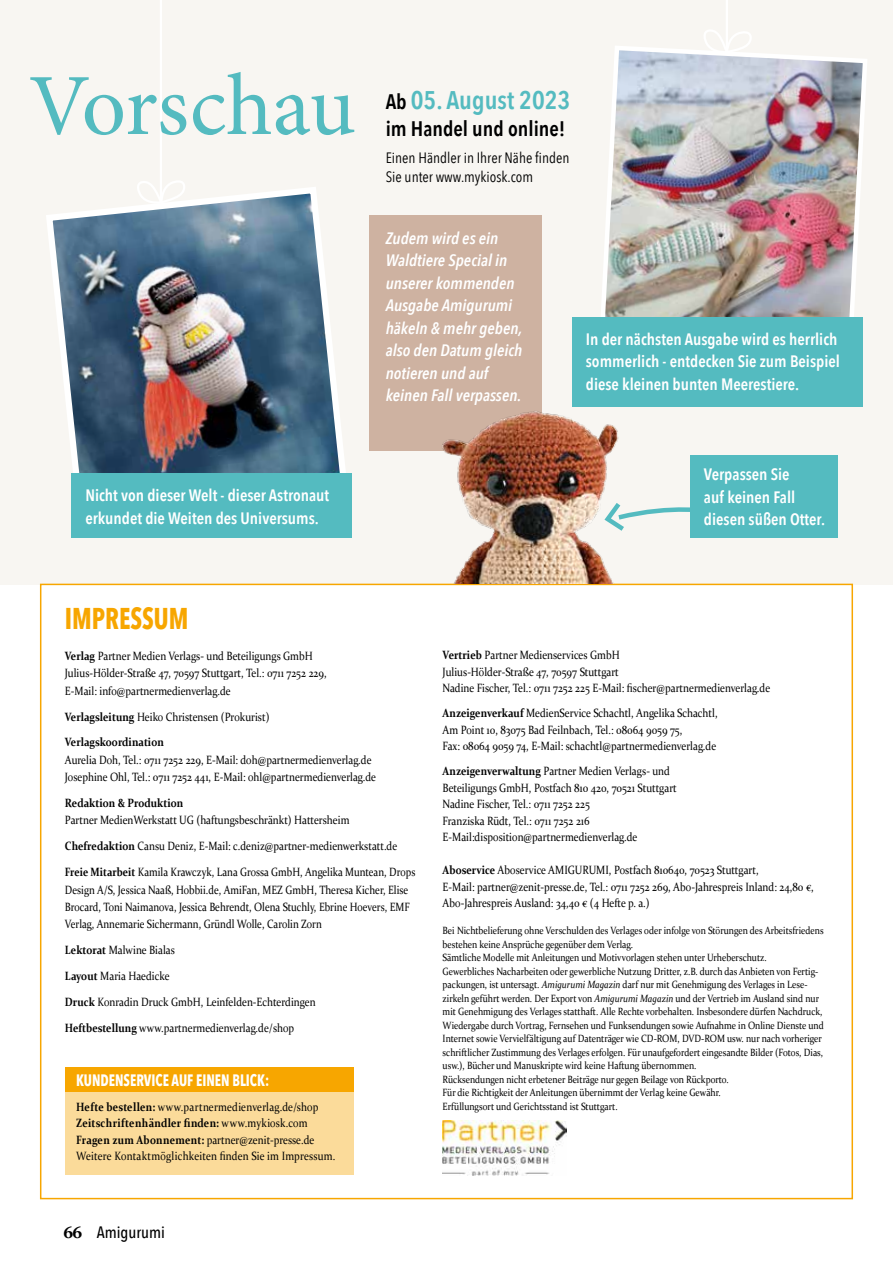
<style>
.page{position:relative;width:893px;height:1263px;background:#fff}
.page>*{position:absolute;margin:0;border:0;box-sizing:border-box;transform-origin:0 0}
.t1{font:87.3px "Minion Pro";letter-spacing:-.005em;color:#54bbc0}
.t2{font:700 30px "Avenir Next Condensed";color:#f7a600;scale:.85 1}
.t3{font:600 25.5px "Avenir Next Condensed";color:#54bbc0}
.t4{font:600 21px "Avenir Next Condensed";color:#000}
.t5{font:600 16.5px/22.5px "Avenir Next Condensed";color:#fff}
.t6{font:italic 600 16.5px/22.5px "Avenir Next Condensed";color:#fff}
.t7{font:700 16.5px "Avenir Next Condensed";color:#fff;scale:.85 1}
.t8{font:500 16.5px "Avenir Next Condensed";color:#000}
.t9{font:15px/19.5px "Avenir Next Condensed";color:#000}
.t10{font:12px/16.5px "Constantia";color:#000;scale:.85 1}
.t11{font:12px/17.4px "Constantia";color:#000;scale:.83 1}
.t12{font:700 12px/25.8px "Constantia";color:#000;scale:.85 1}
.t13{font:10.5px/13.5px "Constantia";color:#000;scale:.85 1}
.s1{font-size:21px;color:#000}
.s2{font-weight:700}
.s3{font-weight:400}
.s4{font-family:"Constantia";font-weight:700}
.s5{font-style:italic}
</style>
<div class="page">
<div style="left:0;top:0;width:893px;height:584px;background:#f8f6f2"></div>
<hr style="left:160px;top:0;width:2px;height:204px;background:#fff">
<svg style="left:140px;top:181px;width:43px;height:2px"></svg>
<img style="left:601px;top:46px;width:266px;height:271px">
<img style="left:46px;top:183px;width:306px;height:291px">
<svg style="left:653px;top:507px;width:37px;height:7px"></svg>
<hr style="left:726px;top:0;width:2px;height:52px;background:#fff">
<svg style="left:701px;top:30px;width:52px;height:31px"></svg>
<div style="left:572px;top:317px;width:291px;height:90px;background:#54bbc0"></div>
<div style="left:71px;top:474px;width:281px;height:64px;background:#54bbc0"></div>
<div style="left:369px;top:215px;width:173px;height:236px;background:#ceb2a1"></div>
<div style="left:690px;top:455px;width:148px;height:83px;background:#54bbc0"></div>
<img style="left:443px;top:1121px;width:124px;height:54px">
<div style="left:65px;top:1067px;width:288px;height:108px;background:#fbdb9a"></div>
<div style="left:65px;top:1067px;width:288px;height:25px;background:#f7a600"></div>
<img style="left:369px;top:411px;width:284px;height:173px">
<h1 class="t1" style="left:29px;top:48px;width:328px">Vorschau</h1>
<h3 class="t5" style="left:85px;top:484px;width:245px">Nicht von dieser Welt - dieser Astronaut erkundet die Weiten des Universums.</h3>
<h3 class="t3" style="left:386px;top:78px;width:186px"><span class="s1">Ab</span> 05. August 2023</h3>
<h3 class="t4" style="left:386px;top:110px;width:181px">im Handel und online!</h3>
<p class="t9" style="left:386px;top:147px;width:185px">Einen Händler in Ihrer Nähe finden<br>Sie unter www.mykiosk.com</p>
<h3 class="t6" style="left:386px;top:227px;width:138px">Zudem wird es ein<br>Waldtiere Special in unserer kommenden<br>Ausgabe Amigurumi häkeln &amp; mehr geben, also den Datum gleich notieren und auf keinen Fall verpassen.</h3>
<h3 class="t5" style="left:586px;top:327px;width:256px">In der nächsten Ausgabe wird es herrlich sommerlich - entdecken Sie zum Beispiel diese kleinen bunten Meerestiere.</h3>
<h3 class="t5" style="left:704px;top:462px;width:123px">Verpassen Sie<br>auf keinen Fall diesen süßen Otter.</h3>
<h2 class="t2" style="left:65px;top:600px;width:147px">IMPRESSUM</h2>
<p class="t10" style="left:65px;top:647px;width:309px;line-height:17.4px"><span class="s2">Verlag</span> Partner Medien Verlags- und Beteiligungs GmbH<br>Julius-Hölder-Straße 47, 70597 Stuttgart, Tel.: 0711 7252 229,<br>E-Mail: info@partnermedienverlag.de</p>
<p class="t12" style="left:65px;top:703px;width:242px">Verlagsleitung <span class="s3">Heiko Christensen (Prokurist)<br></span>Verlagskoordination</p>
<p class="t10" style="left:65px;top:750px;width:368px;line-height:17.4px">Aurelia Doh, Tel.: 0711 7252 229, E-Mail: doh@partnermedienverlag.de<br>Josephine Ohl, Tel.: 0711 7252 441, E-Mail: ohl@partnermedienverlag.de</p>
<p class="t12" style="left:65px;top:789px;width:141px">Redaktion &amp; Produktion</p>
<p class="t10" style="left:65px;top:807px;width:414px;line-height:26px">Partner MedienWerkstatt UG (haftungsbeschränkt) Hattersheim<br><span class="s2">Chefredaktion</span> Cansu Deniz, E-Mail: c.deniz@partner-medienwerkstatt.de<br><span class="s2">Freie Mitarbeit</span> Kamila Krawczyk, Lana Grossa GmbH, Angelika Muntean, Drops</p>
<p class="t11" style="left:65px;top:880px;width:417px">Design A/S, Jessica Naaß, Hobbii.de, AmiFan, MEZ GmbH, Theresa Kicher, Elise<br>Brocard, Toni Naimanova, Jessica Behrendt, Olena Stuchly, Ebrine Hoevers, EMF<br>Verlag, Annemarie Sichermann, Gründl Wolle, Carolin Zorn</p>
<p class="t10" style="left:65px;top:937px;width:296px;line-height:25.8px"><span class="s2">Lektorat</span> Malwine Bialas<br><span class="s2">Layout</span> Maria Haedicke<br><span class="s2">Druck</span> Konradin Druck GmbH, Leinfelden-Echterdingen <span class="s2">Heftbestellung</span> www.partnermedienverlag.de/shop</p>
<h3 class="t7" style="left:76px;top:1070px;width:229px">KUNDENSERVICE AUF EINEN BLICK:</h3>
<p class="t10" style="left:76px;top:1098px;width:307px"><span class="s2">Hefte bestellen:</span> www.partnermedienverlag.de/shop <span class="s2">Zeitschriftenhändler finden:</span> www.mykiosk.com <span class="s2">Fragen zum Abonnement:</span> partner@zenit-presse.de Weitere Kontaktmöglichkeiten finden Sie im Impressum.</p>
<h3 class="t8" style="left:64px;top:1222px;width:103px"><span class="s4">66</span> Amigurumi</h3>
<p class="t10" style="left:443px;top:646px;width:387px"><span class="s2">Vertrieb</span> Partner Medienservices GmbH<br>Julius-Hölder-Straße 47, 70597 Stuttgart<br>Nadine Fischer, Tel.: 0711 7252 225 E-Mail: fischer@partnermedienverlag.de</p>
<p class="t10" style="left:443px;top:704px;width:325px"><span class="s2">Anzeigenverkauf</span> MedienService Schachtl, Angelika Schachtl,<br>Am Point 10, 83075 Bad Feilnbach, Tel.: 08064 9059 75,<br>Fax: 08064 9059 74, E-Mail: schachtl@partnermedienverlag.de</p>
<p class="t10" style="left:443px;top:762px;width:277px"><span class="s2">Anzeigenverwaltung</span> Partner Medien Verlags- und Beteiligungs GmbH, Postfach 810 420, 70521 Stuttgart Nadine Fischer, Tel.: 0711 7252 225<br>Franziska Rüdt, Tel.: 0711 7252 216<br>E-Mail:disposition@partnermedienverlag.de</p>
<p class="t10" style="left:443px;top:861px;width:438px"><span class="s2">Aboservice</span> Aboservice AMIGURUMI, Postfach 810640, 70523 Stuttgart,<br>E-Mail: partner@zenit-presse.de, Tel.: 0711 7252 269, Abo-Jahrespreis Inland: 24,80 €,<br>Abo-Jahrespreis Ausland: 34,40 € (4 Hefte p. a.)</p>
<p class="t13" style="left:443px;top:923px;width:450px">Bei Nichtbelieferung ohne Verschulden des Verlages oder infolge von Störungen des Arbeitsfriedens bestehen keine Ansprüche gegenüber dem Verlag.<br>Sämtliche Modelle mit Anleitungen und Motivvorlagen stehen unter Urheberschutz.<br>Gewerbliches Nacharbeiten oder gewerbliche Nutzung Dritter, z.B. durch das Anbieten von Fertig&shy;packungen, ist untersagt. <span class="s5">Amigurumi Magazin</span> darf nur mit Genehmigung des Verlages in Lese&shy;zirkeln geführt werden. Der Export von <span class="s5">Amigurumi Magazin</span> und der Vertrieb im Ausland sind nur mit Genehmigung des Verlages statthaft. Alle Rechte vorbehalten. Insbesondere dürfen Nachdruck, Wiedergabe durch Vortrag, Fernsehen und Funksendungen sowie Aufnahme in Online Dienste und Internet sowie Vervielfältigung auf Datenträger wie CD-ROM, DVD-ROM usw. nur nach vorheriger schriftlicher Zustimmung des Verlages erfolgen. Für unaufgefordert eingesandte Bilder (Fotos, Dias, usw.), Bücher und Manuskripte wird keine Haftung übernommen.<br>Rücksendungen nicht erbetener Beiträge nur gegen Beilage von Rückporto.<br>Für die Richtigkeit der Anleitungen übernimmt der Verlag keine Gewähr.<br>Erfüllungsort und Gerichtsstand ist Stuttgart.</p>
</div>
